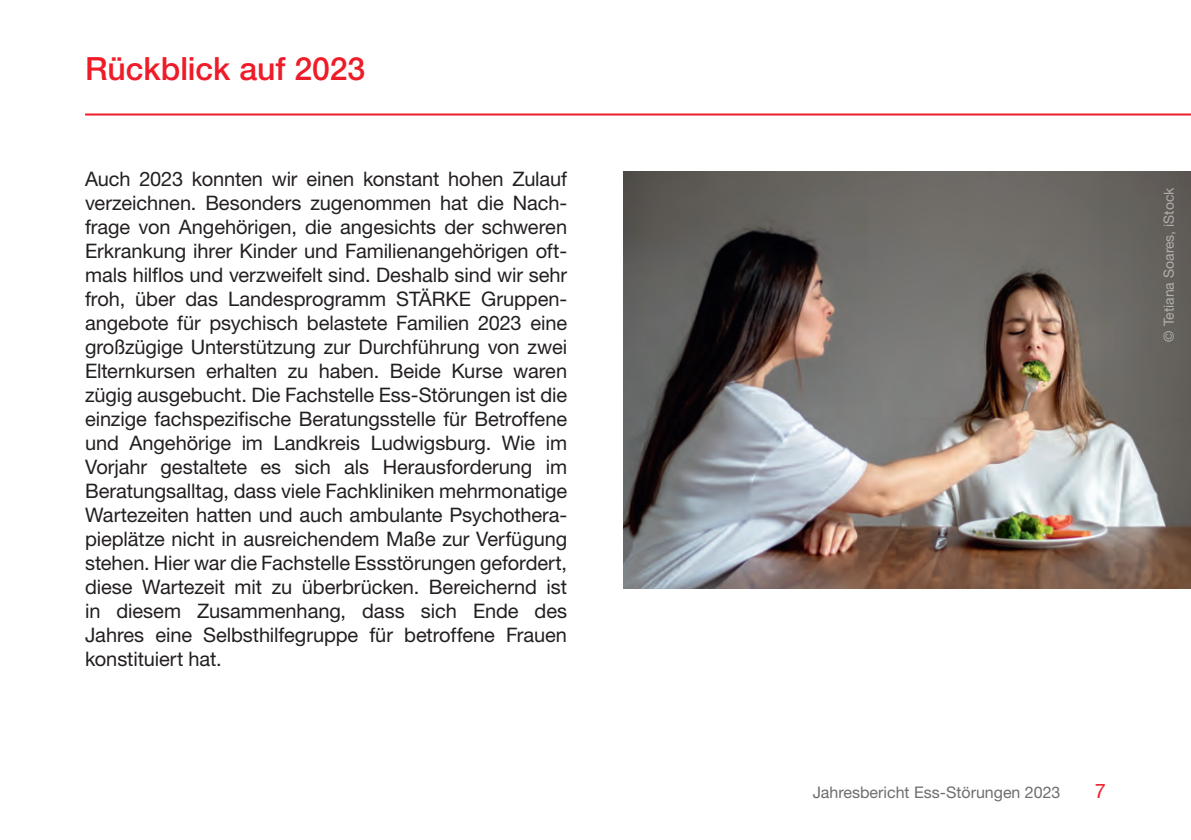
<style>
.page{position:relative;width:1191px;height:840px;background:#fff}
.page>*{position:absolute;margin:0;border:0;box-sizing:border-box;transform-origin:0 0}
.t1{font:500 32px "Helvetica Neue LT Std";letter-spacing:-.005em;color:#ee1c28}
.t2{font:20px/24px "Helvetica Neue LT Std";letter-spacing:-.005em;color:#231f20;text-align:justify}
.t3{font:20px "Helvetica Neue LT Std";color:#ee1c28}
.t4{font:16px "Helvetica Neue LT Std";color:#6c6d70}
.t5{font:14px "Helvetica Neue LT Std";color:#fff}
</style>
<div class="page">
<hr style="left:85px;top:113px;width:1106px;height:2px;background:#ee1c28">
<img style="left:624px;top:171px;width:567px;height:416px">
<p class="t1" style="left:85px;top:49px;width:282px">Rückblick auf 2023</p>
<p class="t2" style="left:85px;top:166px;width:483px">Auch 2023 konnten wir einen konstant hohen Zulauf verzeichnen. Besonders zugenommen hat die Nach&shy;frage von Angehörigen, die angesichts der schweren Erkrankung ihrer Kinder und Familienangehörigen oft&shy;mals hilflos und verzweifelt sind. Deshalb sind wir sehr froh, über das Landesprogramm STÄRKE Gruppen&shy;angebote für psychisch belastete Familien 2023 eine großzügige Unterstützung zur Durchführung von zwei Elternkursen erhalten zu haben. Beide Kurse waren zügig ausgebucht. Die Fachstelle Ess-Störungen ist die einzige fachspezifische Beratungsstelle für Betroffene und Angehörige im Landkreis Ludwigsburg. Wie im Vorjahr gestaltete es sich als Herausforderung im Beratungsalltag, dass viele Fachkliniken mehrmonatige Wartezeiten hatten und auch ambulante Psychothera&shy;pieplätze nicht in ausreichendem Maße zur Verfügung stehen. Hier war die Fachstelle Essstörungen gefordert, diese Wartezeit mit zu überbrücken. Bereichernd ist in diesem Zusammenhang, dass sich Ende des Jahres eine Selbsthilfegruppe für betroffene Frauen konstituiert hat.</p>
<p class="t5" style="left:1160px;top:341px;width:156px;rotate:-90deg">© Tetiana Soares, iStock</p>
<p class="t4" style="left:812px;top:781px;width:249px">Jahresbericht Ess-Störungen 2023</p>
<p class="t3" style="left:1094px;top:778px;width:13px">7</p>
</div>
